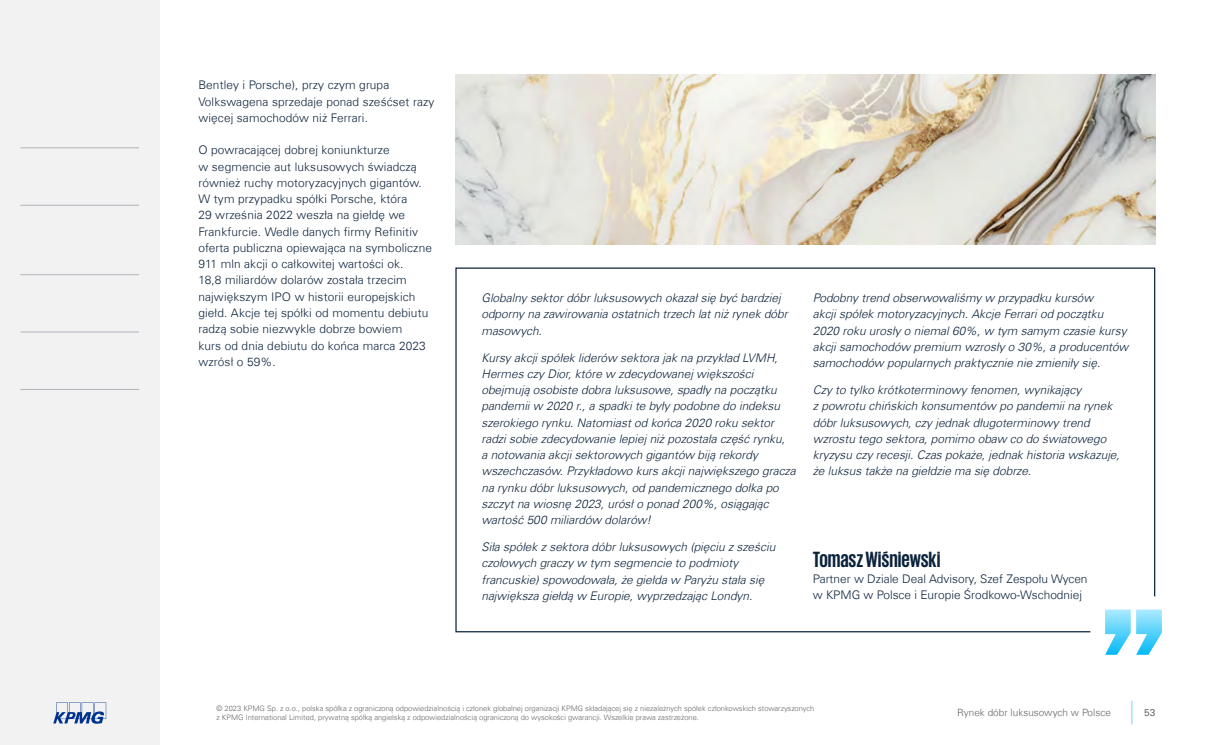
<style>
.page{position:relative;width:1212px;height:745px;background:#fff}
.page>*{position:absolute;margin:0;border:0;box-sizing:border-box;transform-origin:0 0}
.t1{font:700 22.5px "KPMG";color:#0c233c}
.t2{font:italic 300 11.88px/16.2px "Universfor KPMG";color:#0c233c}
.t3{font:300 11.88px/16.2px "Universfor KPMG";letter-spacing:.01em;color:#0c233c}
.t4{font:300 10px "Universfor KPMG";color:#666}
.t5{font:10px "Universfor KPMG";color:#666}
.t6{font:300 7.5px/9px "Universfor KPMG";color:#666}
</style>
<div class="page">
<svg style="left:1105px;top:609px;width:57px;height:45px"></svg>
<img style="left:455px;top:74px;width:700px;height:170px">
<svg style="left:1131px;top:700px;width:1px;height:24px"></svg>
<div style="left:0;top:0;width:159px;height:744px;background:#f2f2f2"></div>
<svg style="left:53px;top:702px;width:53px;height:21px"></svg>
<hr style="left:20px;top:147px;width:119px;height:1px;background:#0c233c">
<hr style="left:20px;top:205px;width:119px;height:1px;background:#0c233c">
<hr style="left:20px;top:274px;width:119px;height:1px;background:#0c233c">
<hr style="left:20px;top:331px;width:119px;height:1px;background:#0c233c">
<hr style="left:20px;top:389px;width:119px;height:1px;background:#0c233c">
<p class="t3" style="left:198px;top:77px;width:238px">Bentley i Porsche), przy czym grupa<br>Volkswagena sprzedaje ponad sześćset razy więcej samochodów niż Ferrari.</p>
<p class="t3" style="left:198px;top:142px;width:235px">O powracającej dobrej koniunkturze<br>w segmencie aut luksusowych świadczą również ruchy motoryzacyjnych gigantów.<br>W tym przypadku spółki Porsche, która<br>29 września 2022 weszła na giełdę we Frankfurcie. Wedle danych firmy Refinitiv oferta publiczna opiewająca na symboliczne 911 mln akcji o całkowitej wartości ok.<br>18,8 miliardów dolarów została trzecim największym IPO w historii europejskich giełd. Akcje tej spółki od momentu debiutu radzą sobie niezwykle dobrze bowiem<br>kurs od dnia debiutu do końca marca 2023 wzrósł o 59%.</p>
<p class="t2" style="left:481px;top:289px;width:308px">Globalny sektor dóbr luksusowych okazał się być bardziej odporny na zawirowania ostatnich trzech lat niż rynek dóbr masowych.</p>
<p class="t2" style="left:481px;top:349px;width:316px">Kursy akcji spółek liderów sektora jak na przykład LVMH, Hermes czy Dior, które w zdecydowanej większości obejmują osobiste dobra luksusowe, spadły na początku pandemii w 2020 r., a spadki te były podobne do indeksu szerokiego rynku. Natomiast od końca 2020 roku sektor radzi sobie zdecydowanie lepiej niż pozostała część rynku,<br>a notowania akcji sektorowych gigantów biją rekordy wszechczasów. Przykładowo kurs akcji największego gracza na rynku dóbr luksusowych, od pandemicznego dołka po szczyt na wiosnę 2023, urósł o ponad 200%, osiągając wartość 500 miliardów dolarów!</p>
<p class="t2" style="left:481px;top:538px;width:295px">Siła spółek z sektora dóbr luksusowych (pięciu z sześciu czołowych graczy w tym segmencie to podmioty francuskie) spowodowała, że giełda w Paryżu stała się największa giełdą w Europie, wyprzedzając Londyn.</p>
<p class="t2" style="left:813px;top:289px;width:317px">Podobny trend obserwowaliśmy w przypadku kursów<br>akcji spółek motoryzacyjnych. Akcje Ferrari od początku 2020 roku urosły o niemal 60%, w tym samym czasie kursy akcji samochodów premium wzrosły o 30%, a producentów samochodów popularnych praktycznie nie zmieniły się.</p>
<p class="t2" style="left:813px;top:381px;width:308px">Czy to tylko krótkoterminowy fenomen, wynikający<br>z powrotu chińskich konsumentów po pandemii na rynek dóbr luksusowych, czy jednak długoterminowy trend wzrostu tego sektora, pomimo obaw co do światowego kryzysu czy recesji. Czas pokaże, jednak historia wskazuje, że luksus także na giełdzie ma się dobrze.</p>
<h1 class="t1" style="left:813px;top:547px;width:129px">Tomasz Wiśniewski</h1>
<p class="t3" style="left:813px;top:570px;width:276px">Partner w Dziale Deal Advisory, Szef Zespołu Wycen w KPMG w Polsce i Europie Środkowo-Wschodniej</p>
<p class="t6" style="left:217px;top:703px;width:599px">© 2023 KPMG Sp. z o.o., polska spółka z ograniczoną odpowiedzialnością i członek globalnej organizacji KPMG składającej się z niezależnych spółek członkowskich stowarzyszonych z KPMG International Limited, prywatną spółką angielską z odpowiedzialnością ograniczoną do wysokości gwarancji. Wszelkie prawa zastrzeżone.</p>
<p class="t4" style="left:957px;top:706px;width:155px">Rynek dóbr luksusowych w Polsce</p>
<p class="t5" style="left:1144px;top:706px;width:13px">53</p>
</div>
